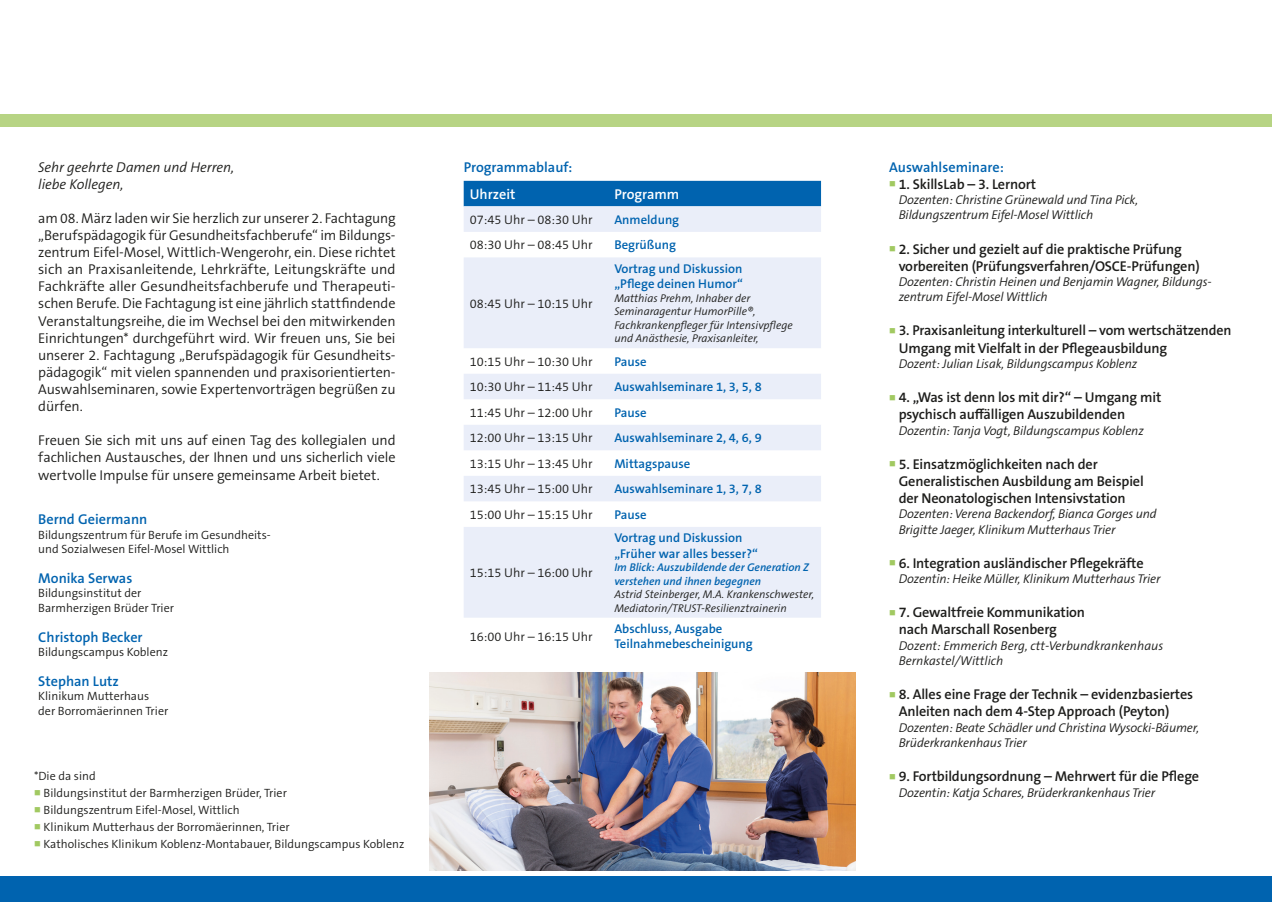
<style>
.page{position:relative;width:1272px;height:902px;background:#fff}
.page>*{position:absolute;margin:0;border:0;box-sizing:border-box;transform-origin:0 0}
.t1{font:300 14.25px/17.1px "The Sans B W4";letter-spacing:-.005em;color:#1d1d1b;text-align:justify}
.t2{font:600 14.25px/17.1px "The Sans B W6";letter-spacing:-.01em;color:#1d1d1b}
.t3{font:600 14.25px "The Sans B W6";color:#0063af}
.t4{font:italic 300 14.25px/17.1px "The Sans B W4";letter-spacing:-.005em;color:#1d1d1b}
.t5{font:600 14.25px "The Sans B W6";color:#fff}
.t6{font:italic 300 12.75px/15.3px "The Sans B W4";letter-spacing:-.01em;color:#1d1d1b}
.t7{font:600 12.75px/15.3px "The Sans B W6";color:#0063af}
.t8{font:300 12.75px "The Sans B W4";color:#1d1d1b}
.t9{font:300 12px/14.4px "The Sans B W4";color:#1d1d1b}
.t10{font:italic 300 11.25px/13.5px "The Sans B W4";color:#1d1d1b}
.t11{font:italic 600 11.25px/13.5px "The Sans B W6";color:#0063af}
.s1{color:#a1c961}
</style>
<div class="page">
<div style="left:0;top:876px;width:1271px;height:25px;background:#0063af"></div>
<div style="left:0;top:114px;width:1271px;height:13px;background:#b7d484"></div>
<div style="left:463px;top:181px;width:358px;height:25px;background:#0063af"></div>
<svg style="left:463px;top:206px;width:358px;height:411px;fill:#eaeef9"></svg>
<img style="left:429px;top:672px;width:426px;height:198px">
<p class="t4" style="left:38px;top:158px;width:197px">Sehr geehrte Damen und Herren, liebe Kollegen,</p>
<p class="t1" style="left:38px;top:209px;width:359px">am 08. März laden wir Sie herzlich zur unserer 2. Fachtagung „Berufspädagogik für Gesundheitsfachberufe“ im Bildungs&shy;zentrum Eifel-Mosel, Wittlich-Wengerohr, ein. Diese richtet sich an Praxisanleitende, Lehrkräfte, Leitungskräfte und Fachkräfte aller Gesundheitsfachberufe und Therapeuti&shy;schen Berufe. Die Fachtagung ist eine jährlich stattfindende Veranstaltungsreihe, die im Wechsel bei den mitwirkenden Einrichtungen* durchgeführt wird. Wir freuen uns, Sie bei unserer 2. Fachtagung „Berufspädagogik für Gesundheits&shy;pädagogik“ mit vielen spannenden und praxisorientierten-Auswahlseminaren, sowie Expertenvorträgen begrüßen zu dürfen.</p>
<p class="t1" style="left:38px;top:432px;width:359px">Freuen Sie sich mit uns auf einen Tag des kollegialen und fachlichen Austausches, der Ihnen und uns sicherlich viele wertvolle Impulse für unsere gemeinsame Arbeit bietet.</p>
<p class="t3" style="left:38px;top:510px;width:110px">Bernd Geiermann</p>
<p class="t9" style="left:38px;top:527px;width:234px">Bildungszentrum für Berufe im Gesundheits&shy;und Sozialwesen Eifel-Mosel Wittlich</p>
<p class="t3" style="left:38px;top:569px;width:96px">Monika Serwas</p>
<p class="t9" style="left:38px;top:586px;width:137px">Bildungsinstitut der<br>Barmherzigen Brüder Trier</p>
<p class="t3" style="left:38px;top:627px;width:106px">Christoph Becker</p>
<p class="t9" style="left:38px;top:644px;width:131px">Bildungscampus Koblenz</p>
<p class="t3" style="left:38px;top:672px;width:82px">Stephan Lutz</p>
<p class="t9" style="left:38px;top:689px;width:131px">Klinikum Mutterhaus der Borromäerinnen Trier</p>
<p class="t9" style="left:34px;top:768px;width:63px">*Die da sind</p>
<p class="t9" style="left:34px;top:785px;width:254px"><span class="s1">■</span> Bildungsinstitut der Barmherzigen Brüder, Trier</p>
<p class="t9" style="left:34px;top:803px;width:207px"><span class="s1">■</span> Bildungszentrum Eifel-Mosel, Wittlich</p>
<p class="t9" style="left:34px;top:820px;width:257px"><span class="s1">■</span> Klinikum Mutterhaus der Borromäerinnen, Trier</p>
<p class="t9" style="left:34px;top:837px;width:372px"><span class="s1">■</span> Katholisches Klinikum Koblenz-Montabauer, Bildungscampus Koblenz</p>
<p class="t3" style="left:463px;top:157px;width:110px">Programmablauf:</p>
<p class="t5" style="left:469px;top:185px;width:47px">Uhrzeit</p>
<p class="t5" style="left:614px;top:185px;width:66px">Programm</p>
<p class="t8" style="left:469px;top:211px;width:125px">07:45 Uhr – 08:30 Uhr</p>
<p class="t7" style="left:614px;top:212px;width:66px">Anmeldung</p>
<p class="t8" style="left:469px;top:237px;width:125px">08:30 Uhr – 08:45 Uhr</p>
<p class="t7" style="left:614px;top:237px;width:63px">Begrüßung</p>
<p class="t8" style="left:469px;top:295px;width:125px">08:45 Uhr – 10:15 Uhr</p>
<p class="t7" style="left:614px;top:261px;width:130px">Vortrag und Diskussion „Pflege deinen Humor“</p>
<p class="t10" style="left:614px;top:291px;width:180px">Matthias Prehm, Inhaber der Seminaragentur HumorPille®, Fachkrankenpfleger für Intensivpflege und Anästhesie, Praxisanleiter,</p>
<p class="t8" style="left:469px;top:353px;width:125px">10:15 Uhr – 10:30 Uhr</p>
<p class="t7" style="left:614px;top:354px;width:34px">Pause</p>
<p class="t8" style="left:469px;top:378px;width:125px">10:30 Uhr – 11:45 Uhr</p>
<p class="t7" style="left:614px;top:379px;width:149px">Auswahlseminare 1, 3, 5, 8</p>
<p class="t8" style="left:469px;top:404px;width:125px">11:45 Uhr – 12:00 Uhr</p>
<p class="t7" style="left:614px;top:405px;width:34px">Pause</p>
<p class="t8" style="left:469px;top:430px;width:125px">12:00 Uhr – 13:15 Uhr</p>
<p class="t7" style="left:614px;top:430px;width:149px">Auswahlseminare 2, 4, 6, 9</p>
<p class="t8" style="left:469px;top:455px;width:125px">13:15 Uhr – 13:45 Uhr</p>
<p class="t7" style="left:614px;top:456px;width:78px">Mittagspause</p>
<p class="t8" style="left:469px;top:481px;width:125px">13:45 Uhr – 15:00 Uhr</p>
<p class="t7" style="left:614px;top:481px;width:149px">Auswahlseminare 1, 3, 7, 8</p>
<p class="t8" style="left:469px;top:506px;width:125px">15:00 Uhr – 15:15 Uhr</p>
<p class="t7" style="left:614px;top:507px;width:34px">Pause</p>
<p class="t8" style="left:469px;top:564px;width:125px">15:15 Uhr – 16:00 Uhr</p>
<p class="t7" style="left:614px;top:530px;width:145px">Vortrag und Diskussion „Früher war alles besser?“</p>
<p class="t11" style="left:614px;top:560px;width:196px">Im Blick: Auszubildende der Generation Z verstehen und ihnen begegnen</p>
<p class="t10" style="left:614px;top:588px;width:201px">Astrid Steinberger, M.A. Krankenschwester,<br>Mediatorin/TRUST-Resilienztrainerin</p>
<p class="t8" style="left:469px;top:628px;width:125px">16:00 Uhr – 16:15 Uhr</p>
<p class="t7" style="left:614px;top:621px;width:140px">Abschluss, Ausgabe<br>Teilnahmebescheinigung</p>
<p class="t3" style="left:889px;top:157px;width:116px">Auswahlseminare:</p>
<p class="t2" style="left:889px;top:175px;width:149px"><span class="s1">■</span> 1. SkillsLab – 3. Lernort</p>
<p class="t6" style="left:898px;top:192px;width:241px">Dozenten: Christine Grünewald und Tina Pick,<br>Bildungszentrum Eifel-Mosel Wittlich</p>
<p class="t2" style="left:898px;top:240px;width:302px;text-indent:-10px"><span class="s1">■</span> 2. Sicher und gezielt auf die praktische Prüfung vorbereiten (Prüfungsverfahren/OSCE-Prüfungen)</p>
<p class="t6" style="left:898px;top:274px;width:314px">Dozenten: Christin Heinen und Benjamin Wagner, Bildungs&shy;zentrum Eifel-Mosel Wittlich</p>
<p class="t2" style="left:898px;top:322px;width:334px;text-indent:-10px"><span class="s1">■</span> 3. Praxisanleitung interkulturell – vom wertschätzenden<br>Umgang mit Vielfalt in der Pflegeausbildung</p>
<p class="t6" style="left:898px;top:356px;width:240px">Dozent: Julian Lisak, Bildungscampus Koblenz</p>
<p class="t2" style="left:898px;top:389px;width:264px;text-indent:-10px"><span class="s1">■</span> 4. „Was ist denn los mit dir?“ – Umgang mit psychisch auffälligen Auszubildenden</p>
<p class="t6" style="left:898px;top:423px;width:247px">Dozentin: Tanja Vogt, Bildungscampus Koblenz</p>
<p class="t2" style="left:898px;top:455px;width:247px;text-indent:-10px"><span class="s1">■</span> 5. Einsatzmöglichkeiten nach der<br>Generalistischen Ausbildung am Beispiel der Neonatologischen Intensivstation</p>
<p class="t6" style="left:898px;top:506px;width:259px">Dozenten: Verena Backendorf, Bianca Gorges und<br>Brigitte Jaeger, Klinikum Mutterhaus Trier</p>
<p class="t2" style="left:889px;top:554px;width:256px"><span class="s1">■</span> 6. Integration ausländischer Pflegekräfte</p>
<p class="t6" style="left:898px;top:571px;width:263px">Dozentin: Heike Müller, Klinikum Mutterhaus Trier</p>
<p class="t2" style="left:898px;top:604px;width:188px;text-indent:-10px"><span class="s1">■</span> 7. Gewaltfreie Kommunikation nach Marschall Rosenberg</p>
<p class="t6" style="left:898px;top:638px;width:266px">Dozent: Emmerich Berg, ctt-Verbundkrankenhaus<br>Bernkastel/Wittlich</p>
<p class="t2" style="left:898px;top:686px;width:296px;text-indent:-10px"><span class="s1">■</span> 8. Alles eine Frage der Technik – evidenzbasiertes<br>Anleiten nach dem 4-Step Approach (Peyton)</p>
<p class="t6" style="left:898px;top:720px;width:302px">Dozenten: Beate Schädler und Christina Wysocki-Bäumer,<br>Brüderkrankenhaus Trier</p>
<p class="t2" style="left:889px;top:767px;width:311px"><span class="s1">■</span> 9. Fortbildungsordnung – Mehrwert für die Pflege</p>
<p class="t6" style="left:898px;top:784px;width:258px">Dozentin: Katja Schares, Brüderkrankenhaus Trier</p>
</div>
